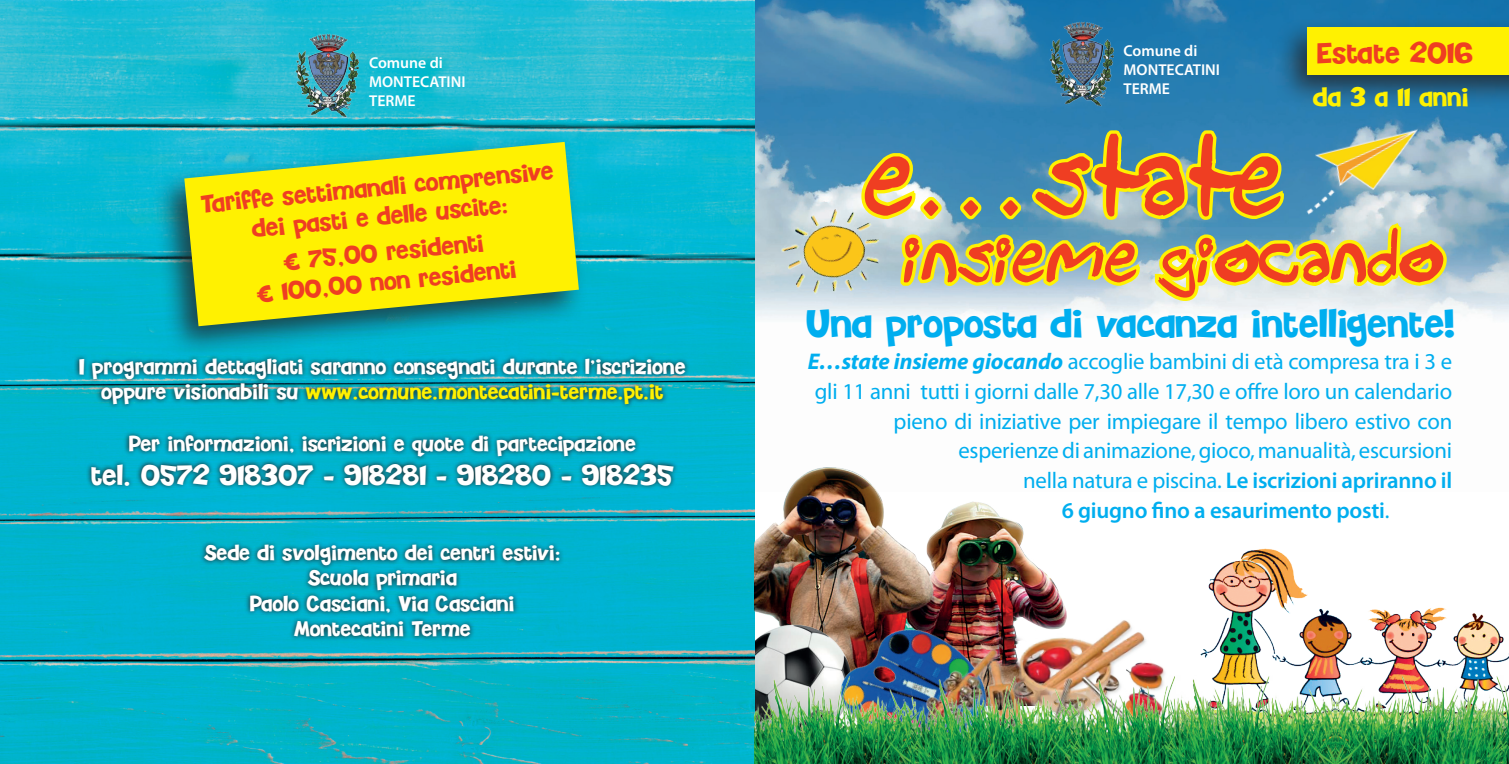
<style>
.page{position:relative;width:1509px;height:764px;background:#fff}
.page>*{position:absolute;margin:0;border:0;box-sizing:border-box;transform-origin:0 0}
.t1{font:119px "Bradley Hand";color:#ef3e22}
.t2{font:78.75px "Bradley Hand";color:#ef3e22}
.t3{font:38.5px "Boogaloo";color:#00aeef}
.t4{font:28.88px "Boogaloo";color:#ef3e22}
.t5{font:28px "Boogaloo";color:#fff}
.t6{font:25.55px "Boogaloo";color:#fff101}
.t7{font:24.5px/29.2px "Boogaloo";color:#ef3e22;text-align:center}
.t8{font:22.75px "Myriad Pro";letter-spacing:-.01em;color:#00aeef}
.t9{font:600 22.75px "Myriad Pro";letter-spacing:-.01em;color:#00aeef}
.t10{font:21px/25.2px "Boogaloo";color:#fff;text-align:center}
.t11{font:600 15.75px/18.9px "Myriad Pro";color:#fff}
.s1{color:#fff101}
.s2{font-weight:700;font-style:italic}
.s3{font-weight:400}
</style>
<div class="page">
<img style="left:1200px;top:548px;width:308px;height:112px">
<img style="left:754px;top:0;width:754px;height:468px">
<img style="left:0;top:0;width:754px;height:764px">
<img style="left:754px;top:468px;width:301px;height:192px">
<img style="left:755px;top:622px;width:57px;height:38px">
<img style="left:812px;top:593px;width:82px;height:67px">
<img style="left:894px;top:585px;width:252px;height:75px">
<img style="left:754px;top:660px;width:754px;height:104px">
<div style="left:1273px;top:18px;width:235px;height:91px;background:#231f20;opacity:.75"></div>
<div style="left:1307px;top:27px;width:201px;height:48px;background:#fff101"></div>
<svg style="left:857px;top:127px;width:592px;height:177px;background:#a6c282"></svg>
<img style="left:1047px;top:20px;width:69px;height:86px">
<img style="left:293px;top:32px;width:69px;height:86px">
<img style="left:772px;top:195px;width:121px;height:116px">
<svg style="left:86px;top:430px;width:592px;height:211px;background:#079fb6"></svg>
<svg style="left:74px;top:354px;width:615px;height:56px;background:#108a9a"></svg>
<div style="left:151px;top:133px;width:436px;height:226px;background:#231f20;opacity:.75"></div>
<svg style="left:184px;top:142px;width:395px;height:184px;background:#cadd27"></svg>
<img style="left:1279px;top:67px;width:185px;height:186px">
<p class="t11" style="left:369px;top:53px;width:98px">Comune di<br>MONTECATINI<br>TERME</p>
<p class="t7" style="left:200px;top:189px;width:355px;rotate:-5deg">Tariffe settimanali comprensive dei pasti e delle uscite:</p>
<p class="t7" style="left:252px;top:250px;width:262px;rotate:-5deg">€ 75,00 residenti<br>€ 100,00 non residenti</p>
<p class="t10" style="left:79px;top:355px;width:607px">I programmi dettagliati saranno consegnati durante l’iscrizione oppure visionabili su <span class="s1">www.comune.montecatini-terme.pt.it</span></p>
<p class="t10" style="left:129px;top:432px;width:508px">Per informazioni, iscrizioni e quote di partecipazione</p>
<h3 class="t5" style="left:91px;top:457px;width:584px">tel. 0572 918307 - 918281 - 918280 - 918235</h3>
<p class="t10" style="left:204px;top:541px;width:358px">Sede di svolgimento dei centri estivi:<br>Scuola primaria<br>Paolo Casciani, Via Casciani<br>Montecatini Terme</p>
<p class="t11" style="left:1123px;top:41px;width:98px">Comune di<br>MONTECATINI<br>TERME</p>
<h3 class="t4" style="left:1316px;top:34px;width:157px">Estate 2016</h3>
<p class="t6" style="left:1312px;top:80px;width:157px">da 3 a 11 anni</p>
<h1 class="t1" style="left:864px;top:97px;width:421px">e…state</h1>
<h2 class="t2" style="left:903px;top:204px;width:541px">insieme giocando</h2>
<h3 class="t3" style="left:805px;top:299px;width:650px">Una proposta di vacanza intelligente!</h3>
<p class="t8" style="left:807px;top:348px;width:645px"><span class="s2">E…state insieme giocando</span> accoglie bambini di età compresa tra i 3 e</p>
<p class="t8" style="left:814px;top:377px;width:639px">gli 11 anni tutti i giorni dalle 7,30 alle 17,30 e offre loro un calendario</p>
<p class="t8" style="left:893px;top:407px;width:560px">pieno di iniziative per impiegare il tempo libero estivo con</p>
<p class="t8" style="left:958px;top:437px;width:495px">esperienze di animazione, gioco, manualità, escursioni</p>
<p class="t9" style="left:1023px;top:466px;width:430px"><span class="s3">nella natura e piscina.</span> Le iscrizioni apriranno il</p>
<p class="t9" style="left:1061px;top:496px;width:329px">6 giugno fino a esaurimento posti<span class="s3">.</span></p>
</div>
